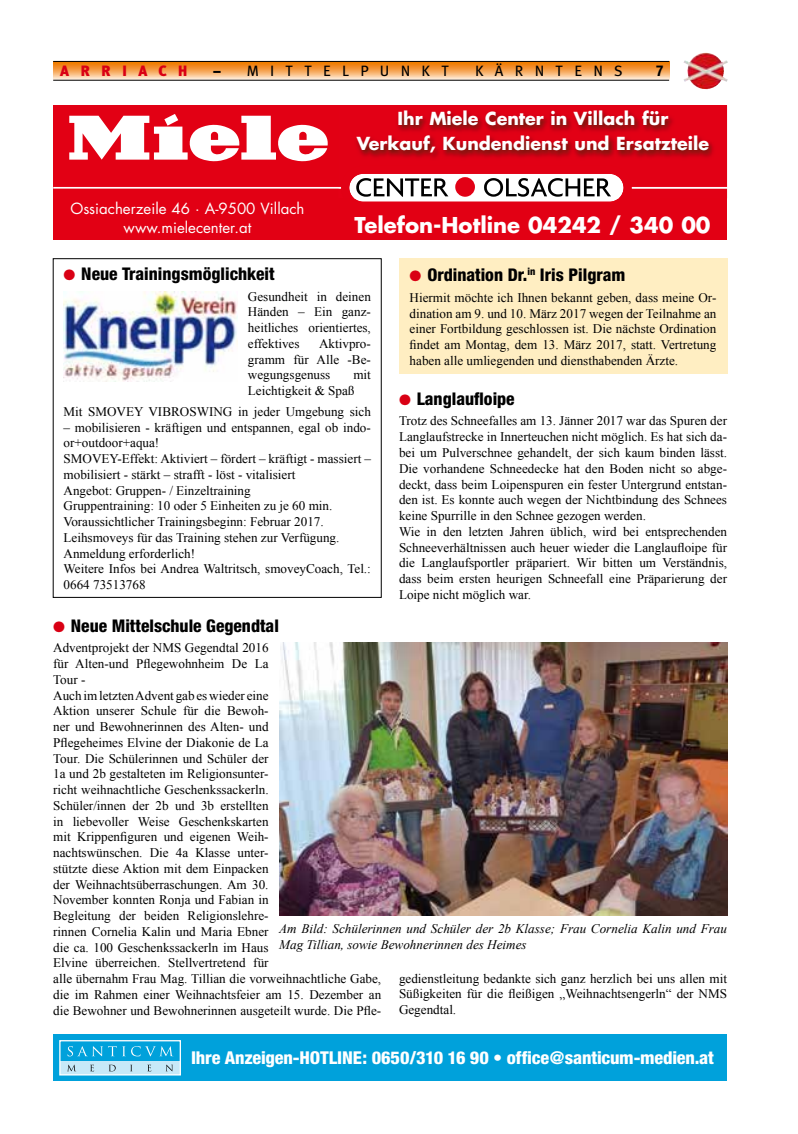
<style>
.page{position:relative;width:798px;height:1134px;background:#fff}
.page>*{position:absolute;margin:0;border:0;box-sizing:border-box;transform-origin:0 0}
.t1{font:700 21.25px "Futura Std";color:#fff}
.t2{font:800 condensed 17.75px "Helvetica Neue";letter-spacing:-.01em;color:#fff}
.t3{font:800 condensed 17.5px "Helvetica Neue";color:#000}
.t4{font:700 17.5px/25px "Futura Std";color:#fff;text-align:center}
.t5{font:15px/18.9px "Futura Std";color:#fff;text-align:center}
.t6{font:15px "Meta Fiz";letter-spacing:.75em;color:#000}
.t7{font:900 15px "Meta Plus";letter-spacing:.75em;color:#d90014}
.t8{font:700 condensed 15px "Helvetica Neue";color:#000}
.t9{font:13.12px/15.8px "Times New Roman";color:#000;text-align:justify}
.t10{font:italic 13.12px/15.8px "Times New Roman";color:#000}
.s1{font-family:"Meta Plus";font-weight:900}
.s2{color:#d90014}
</style>
<div class="page">
<div style="left:399px;top:258px;width:327px;height:116px;background:#ffeec2"></div>
<svg style="left:53px;top:62px;width:616px;height:18px;background:#f2a85d"></svg>
<hr style="left:53px;top:61px;width:616px;height:1px;background:#000">
<img style="left:683px;top:53px;width:44px;height:36px">
<hr style="left:53px;top:80px;width:616px;height:1px;background:#000">
<div style="left:53px;top:105px;width:673px;height:135px;background:#e20014"></div>
<svg style="left:69px;top:114px;width:258px;height:47px"></svg>
<hr style="left:53px;top:187px;width:673px;height:2px;background:#fff">
<img style="left:356px;top:111px;width:370px;height:76px">
<img style="left:631px;top:187px;width:95px;height:2px">
<svg style="left:338px;top:186px;width:281px;height:16px"></svg>
<img style="left:341px;top:166px;width:290px;height:32px">
<img style="left:356px;top:178px;width:76px;height:19px">
<img style="left:434px;top:178px;width:14px;height:18px">
<img style="left:455px;top:177px;width:20px;height:20px">
<img style="left:484px;top:178px;width:127px;height:19px">
<img style="left:63px;top:292px;width:174px;height:89px">
<img style="left:279px;top:642px;width:447px;height:273px">
<div style="left:54px;top:1034px;width:672px;height:47px;background:#00a1db"></div>
<div style="left:60px;top:1061px;width:120px;height:14px;background:#c7e9f8"></div>
<svg style="left:68px;top:1046px;width:105px;height:10px"></svg>
<svg style="left:67px;top:1065px;width:9px;height:6px"></svg>
<svg style="left:90px;top:1065px;width:4px;height:6px"></svg>
<svg style="left:109px;top:1065px;width:7px;height:6px"></svg>
<svg style="left:130px;top:1065px;width:2px;height:6px"></svg>
<svg style="left:148px;top:1065px;width:3px;height:6px"></svg>
<svg style="left:166px;top:1065px;width:7px;height:6px"></svg>
<div style="left:59px;top:1040px;width:122px;height:35px;border:1px solid #fff"></div>
<div style="left:53px;top:258px;width:328px;height:340px;border:1px solid #000"></div>
<p class="t7" style="left:60px;top:62px;width:129px">ARRIACH</p>
<p class="t6" style="left:213px;top:62px;width:237px"><span class="s1">–</span> MITTELPUNKT</p>
<p class="t6" style="left:475px;top:62px;width:149px">KÄRNTENS</p>
<p class="t8" style="left:656px;top:62px;width:9px">7</p>
<p class="t5" style="left:70px;top:199px;width:235px">Ossiacherzeile 46 · A-9500 Villach www.mielecenter.at</p>
<h3 class="t4" style="left:357px;top:106px;width:353px">Ihr Miele Center in Villach für<br>Verkauf, Kundendienst und Ersatzteile</h3>
<h1 class="t1" style="left:354px;top:211px;width:357px">Telefon-Hotline 04242 / 340 00</h1>
<h3 class="t3" style="left:63px;top:263px;width:212px"><span class="s2">●</span> Neue Trainingsmöglichkeit</h3>
<p class="t9" style="left:248px;top:288px;width:124px">Gesundheit in deinen Händen – Ein ganz&shy;heitliches orientiertes, effektives</p>
<h3 class="t3" style="left:409px;top:264px;width:217px"><span class="s2">●</span> Ordination Dr.<sup>in</sup> Iris Pilgram</h3>
<p class="t9" style="left:409px;top:289px;width:308px">Hiermit möchte ich Ihnen bekannt geben, dass meine Or&shy;dination am 9. und 10. März 2017 wegen der Teilnahme an einer Fortbildung geschlossen ist. Die nächste Ordination findet am Montag, dem 13. März 2017, statt. Vertretung haben alle umliegenden und diensthabenden Ärzte.</p>
<h3 class="t3" style="left:399px;top:388px;width:117px"><span class="s2">●</span> Langlaufloipe</h3>
<p class="t9" style="left:399px;top:413px;width:329px;text-align:left">Trotz des Schneefalles am 13. Jänner 2017 war das Spuren der Langlaufstrecke in Innerteuchen nicht möglich. Es hat sich da&shy;bei um Pulverschnee gehandelt, der sich kaum binden lässt.<br>Die vorhandene Schneedecke hat den Boden nicht so abge&shy;deckt, dass beim Loipenspuren ein fester Untergrund entstan&shy;den ist. Es konnte auch wegen der Nichtbindung des Schnees keine Spurrille in den Schnee gezogen werden.<br>Wie in den letzten Jahren üblich, wird bei entsprechenden Schneeverhältnissen auch heuer wieder die Langlaufloipe für die Langlaufsportler präpariert. Wir bitten um Verständnis, dass beim ersten heurigen Schneefall eine Präparierung der Loipe nicht möglich war.</p>
<p class="t9" style="left:248px;top:335px;width:124px;text-indent:71px">Aktivpro&shy;gramm für Alle -Be&shy;wegungsgenuss</p>
<p class="t9" style="left:248px;top:367px;width:124px;text-indent:105px">mit<br>Leichtigkeit &amp; Spaß</p>
<p class="t9" style="left:63px;top:403px;width:309px">Mit SMOVEY VIBROSWING in jeder Umgebung sich</p>
<p class="t9" style="left:63px;top:419px;width:309px;text-align:left">– mobilisieren - kräftigen und entspannen, egal ob indo&shy;or+outdoor+aqua!<br>SMOVEY-Effekt: Aktiviert – fördert – kräftigt - massiert – mobilisiert - stärkt – strafft - löst - vitalisiert<br>Angebot: Gruppen- / Einzeltraining<br>Gruppentraining: 10 oder 5 Einheiten zu je 60 min.<br>Voraussichtlicher Trainingsbeginn: Februar 2017.<br>Leihsmoveys für das Training stehen zur Verfügung.<br>Anmeldung erforderlich!<br>Weitere Infos bei Andrea Waltritsch, smoveyCoach, Tel.:<br>0664 73513768</p>
<h3 class="t3" style="left:53px;top:615px;width:227px"><span class="s2">●</span> Neue Mittelschule Gegendtal</h3>
<p class="t9" style="left:53px;top:640px;width:329px;text-align:left">Adventprojekt der NMS Gegendtal 2016<br>für Alten-und Pflegewohnheim De La<br>Tour -<br>Auch im letzten Advent gab es wieder eine<br>Aktion unserer Schule für die Bewoh-<br>ner und Bewohnerinnen des Alten- und<br>Pflegeheimes Elvine der Diakonie de La<br>Tour. Die Schülerinnen und Schüler der<br>1a und 2b gestalteten im Religionsunter-<br>richt weihnachtliche Geschenkssackerln.<br>Schüler/innen der 2b und 3b erstellten<br>in liebevoller Weise Geschenkskarten<br>mit Krippenfiguren und eigenen Weih-<br>nachtswünschen. Die 4a Klasse unter-<br>stützte diese Aktion mit dem Einpacken<br>der Weihnachtsüberraschungen. Am 30.<br>November konnten Ronja und Fabian in<br>Begleitung der beiden Religionslehre-<br>rinnen Cornelia Kalin und Maria Ebner<br>die ca. 100 Geschenkssackerln im Haus<br>Elvine überreichen. Stellvertretend für<br>alle übernahm Frau Mag. Tillian die vorweihnachtliche Gabe, die im Rahmen einer Weihnachtsfeier am 15. Dezember an die Bewohner und Bewohnerinnen ausgeteilt wurde. Die Pfle-</p>
<p class="t10" style="left:279px;top:920px;width:449px">Am Bild: Schülerinnen und Schüler der 2b Klasse; Frau Cornelia Kalin und Frau<br>Mag Tillian, sowie Bewohnerinnen des Heimes</p>
<p class="t9" style="left:399px;top:970px;width:329px">gedienstleitung bedankte sich ganz herzlich bei uns allen mit Süßigkeiten für die fleißigen „Weihnachtsengerln“ der NMS Gegendtal.</p>
<h2 class="t2" style="left:191px;top:1047px;width:524px">Ihre Anzeigen-HOTLINE: 0650/310 16 90 • office@santicum-medien.at</h2>
</div>
